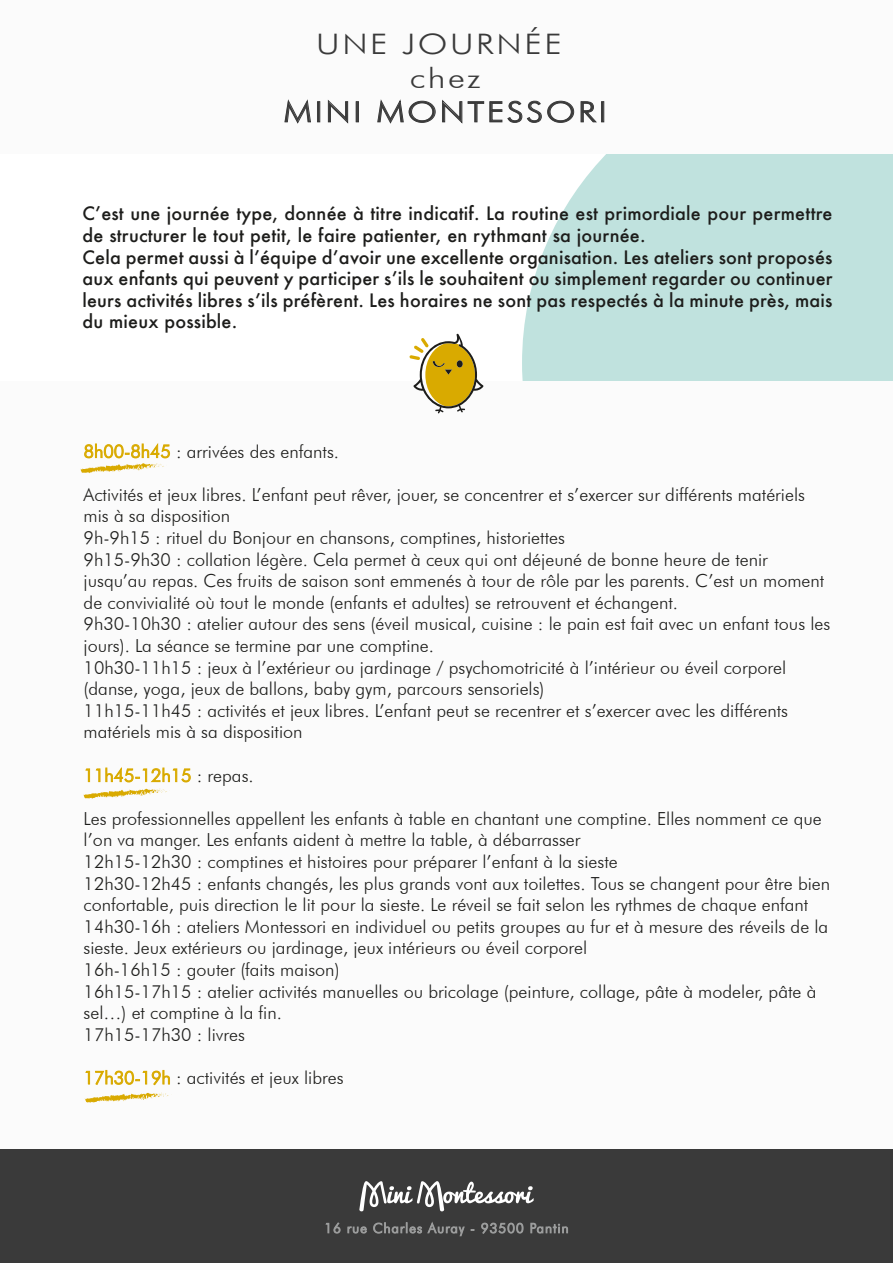
<style>
.page{position:relative;width:893px;height:1263px;background:#fff}
.page>*{position:absolute;margin:0;border:0;box-sizing:border-box;transform-origin:0 0}
.t1{font:300 28.2px/33.9px "Futura BT";letter-spacing:.075em;color:#3a3a3a;text-align:center;scale:1.2 1}
.t2{font:300 18px/21.6px "Futura BT";color:#1d1d1b}
.t3{font:500 18px/21.6px "Futura";letter-spacing:.01em;color:#1d1d1b}
.t4{font:300 18px "Futura BT";color:#d9aa00}
.s1{color:#d9aa00}
.s2{color:#1d1d1b}
</style>
<div class="page">
<svg style="left:522px;top:154px;width:371px;height:227px;background:#c4e4e0"></svg>
<div style="left:0;top:0;width:893px;height:154px;background:#fbfbfb"></div>
<div style="left:0;top:382px;width:893px;height:772px;background:#fbfbfb"></div>
<svg style="left:284px;top:99px;width:27px;height:25px"></svg>
<div style="left:317px;top:101px;width:3px;height:21px;border:1px solid #3a3a3a"></div>
<svg style="left:328px;top:100px;width:20px;height:24px"></svg>
<div style="left:356px;top:101px;width:3px;height:21px;border:1px solid #3a3a3a"></div>
<svg style="left:377px;top:99px;width:59px;height:25px"></svg>
<svg style="left:442px;top:99px;width:132px;height:25px"></svg>
<svg style="left:580px;top:101px;width:17px;height:22px"></svg>
<div style="left:601px;top:101px;width:3px;height:21px;border:1px solid #3a3a3a"></div>
<div style="left:0;top:1149px;width:893px;height:114px;background:#3a3a3a"></div>
<svg style="left:359px;top:1181px;width:175px;height:30px"></svg>
<svg style="left:326px;top:1222px;width:14px;height:11px"></svg>
<svg style="left:348px;top:1226px;width:19px;height:7px"></svg>
<svg style="left:373px;top:1222px;width:92px;height:14px"></svg>
<svg style="left:481px;top:1223px;width:42px;height:11px"></svg>
<svg style="left:530px;top:1223px;width:38px;height:10px"></svg>
<svg style="left:409px;top:334px;width:75px;height:79px"></svg>
<svg style="left:85px;top:1070px;width:85px;height:16px"></svg>
<svg style="left:80px;top:443px;width:90px;height:30px"></svg>
<svg style="left:83px;top:767px;width:108px;height:32px"></svg>
<svg style="left:85px;top:1092px;width:84px;height:11px"></svg>
<h1 class="t1" style="left:284px;top:27px;width:271px">UNE JOURNÉE chez<br>MINI MONTESSORI</h1>
<p class="t3" style="left:82px;top:203px;width:752px">Cʼest une journée type, donnée à titre indicatif. La routine est primordiale pour permettre de structurer le tout petit, le faire patienter, en rythmant sa journée.<br>Cela permet aussi à lʼéquipe dʼavoir une excellente organisation. Les ateliers sont proposés aux enfants qui peuvent y participer sʼils le souhaitent ou simplement regarder ou continuer leurs activités libres sʼils préfèrent. Les horaires ne sont pas respectés à la minute près, mais du mieux possible.</p>
<p class="t2" style="left:84px;top:440px;width:257px"><span class="s1">8h00-8h45</span> : arrivées des enfants.</p>
<p class="t2" style="left:84px;top:483px;width:748px">Activités et jeux libres. L’enfant peut rêver, jouer, se concentrer et s’exercer sur différents matériels mis à sa disposition<br>9h-9h15 : rituel du Bonjour en chansons, comptines, historiettes<br>9h15-9h30 : collation légère. Cela permet à ceux qui ont déjeuné de bonne heure de tenir jusqu’au repas. Ces fruits de saison sont emmenés à tour de rôle par les parents. C’est un moment de convivialité où tout le monde (enfants et adultes) se retrouvent et échangent.<br>9h30-10h30 : atelier autour des sens (éveil musical, cuisine : le pain est fait avec un enfant tous les jours). La séance se termine par une comptine.<br>10h30-11h15 : jeux à l’extérieur ou jardinage / psychomotricité à l’intérieur ou éveil corporel (danse, yoga, jeux de ballons, baby gym, parcours sensoriels)<br>11h15-11h45 : activités et jeux libres. L’enfant peut se recentrer et s’exercer avec les différents matériels mis à sa disposition</p>
<p class="t4" style="left:84px;top:764px;width:172px">11h45-12h15 <span class="s2">: repas.</span></p>
<p class="t2" style="left:84px;top:807px;width:748px">Les professionnelles appellent les enfants à table en chantant une comptine. Elles nomment ce que l’on va manger. Les enfants aident à mettre la table, à débarrasser<br>12h15-12h30 : comptines et histoires pour préparer l’enfant à la sieste<br>12h30-12h45 : enfants changés, les plus grands vont aux toilettes. Tous se changent pour être bien confortable, puis direction le lit pour la sieste. Le réveil se fait selon les rythmes de chaque enfant 14h30-16h : ateliers Montessori en individuel ou petits groupes au fur et à mesure des réveils de la sieste. Jeux extérieurs ou jardinage, jeux intérieurs ou éveil corporel<br>16h-16h15 : gouter (faits maison)<br>16h15-17h15 : atelier activités manuelles ou bricolage (peinture, collage, pâte à modeler, pâte à sel…) et comptine à la fin.<br>17h15-17h30 : livres</p>
<p class="t2" style="left:84px;top:1067px;width:261px"><span class="s1">17h30-19h</span> : activités et jeux libres</p>
</div>
